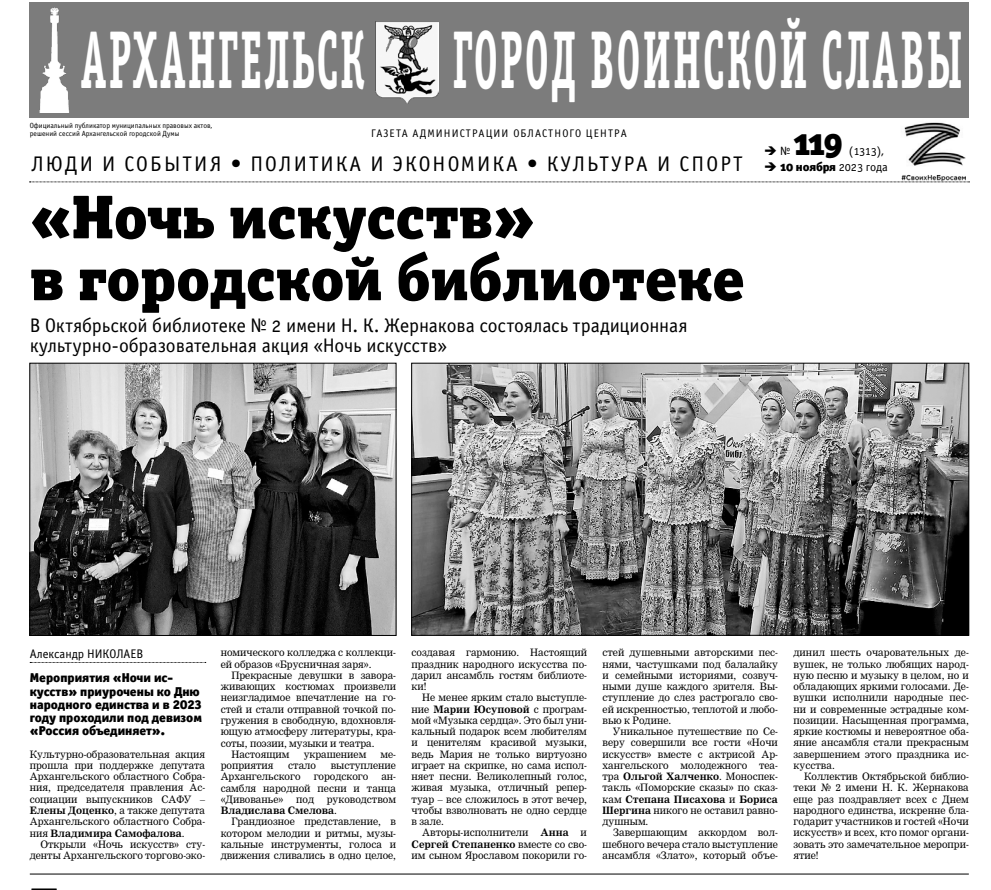
<style>
.page{position:relative;width:991px;height:890px;background:#fff}
.page>*{position:absolute;margin:0;border:0;box-sizing:border-box;transform-origin:0 0}
.t1{font:82.25px "Officina Serif Bold C";letter-spacing:.05em;color:#fff;scale:.5 1}
.t2{font:61.88px/61.9px "Officina Serif Black OSC";color:#000}
.t3{font:34.75px "Officina Sans Black OSC";color:#000}
.t4{font:21.12px "Officina Sans Book C";letter-spacing:.1em;color:#000}
.t5{font:19.75px/19.8px "Officina Sans Book OSC";letter-spacing:-.005em;color:#000}
.t6{font:12.88px/13.1px "Officina Sans Black C";color:#000}
.t7{font:12.5px "Officina Sans Book OSC";color:#000}
.t8{font:12px "Officina Sans Black OSC";letter-spacing:-.01em;color:#000}
.t9{font:12px "Officina Sans Book OSC";color:#000}
.t10{font:11px "Officina Sans Book C";letter-spacing:.1em;color:#000}
.t11{font:10px/11.2px "Nimrod Cyr";color:#000;text-align:justify}
.t12{font:700 10px/11.2px "Nimrod Cyr";color:#000}
.t13{font:7.5px/8.5px "Officina Sans Book C";color:#000}
.s1{font-family:"Officina Sans Book OSC"}
.s2{font-weight:700}
.s3{font-weight:400}
</style>
<div class="page">
<img style="left:901px;top:122px;width:65px;height:59px">
<div style="left:29px;top:3px;width:939px;height:115px;background:#7c7c7c"></div>
<img style="left:376px;top:22px;width:63px;height:82px">
<svg style="left:29px;top:182px;width:940px;height:1px"></svg>
<img style="left:39px;top:7px;width:30px;height:105px">
<svg style="left:30px;top:662px;width:176px;height:1px"></svg>
<img style="left:32px;top:365px;width:362px;height:268px">
<div style="left:30px;top:363px;width:366px;height:272px;border:1px solid #000"></div>
<img style="left:413px;top:365px;width:554px;height:268px">
<div style="left:411px;top:363px;width:558px;height:272px;border:1px solid #000"></div>
<hr style="left:30px;top:874px;width:939px;height:1px;background:#000">
<h1 class="t1" style="left:81px;top:14px;width:1764px">Архангельск город воинской славы</h1>
<p class="t13" style="left:30px;top:121px;width:184px">Официальный публикатор муниципальных правовых актов, решений сессий Архангельской городской Думы</p>
<p class="t10" style="left:371px;top:127px;width:257px">газета администрации областного центра</p>
<h3 class="t3" style="left:793px;top:121px;width:51px">119</h3>
<p class="t9" style="left:849px;top:144px;width:36px">(1313),</p>
<p class="t9" style="left:780px;top:144px;width:12px">№</p>
<h3 class="t4" style="left:31px;top:152px;width:713px">люди и события • Политика и экономика • культура и спорт</h3>
<p class="t8" style="left:780px;top:159px;width:109px">10 ноября <span class="s1">2023 года</span></p>
<h2 class="t2" style="left:30px;top:186px;width:716px">«Ночь искусств»<br>в городской библиотеке</h2>
<h3 class="t5" style="left:30px;top:316px;width:659px">ВОктябрьской библиотеке № 2 имени Н. К. Жернакова состоялась традиционная культурно-образовательная акция «Ночь искусств»</h3>
<p class="t7" style="left:30px;top:647px;width:115px">Александр Николаев</p>
<p class="t6" style="left:30px;top:671px;width:174px">Мероприятия «Ночи ис&shy;кусств» приурочены ко Дню народного единства и в 2023 году проходили под девизом «Россия объединяет».</p>
<p class="t11" style="left:30px;top:748px;width:177px">Культурно-образовательная акция прошла при поддержке депутата Архангельского областного Собра&shy;ния, председателя правления Ас&shy;социации выпускников САФУ – <span class="s2">Елены Доценко</span>, а также депутата Архангельского областного Собра&shy;ния <span class="s2">Владимира Самофалова</span>.</p>
<p class="t11" style="left:30px;top:838px;width:177px;text-align:right">Открыли «Ночь искусств» сту&shy;денты Архангельского торгово-эко-</p>
<p class="t11" style="left:221px;top:647px;width:177px">номического колледжа с коллекци&shy;ей образов «Брусничная заря».</p>
<p class="t11" style="left:231px;top:669px;width:166px">Прекрасные девушки в завора-</p>
<p class="t11" style="left:221px;top:681px;width:177px">живающих костюмах произвели</p>
<p class="t11" style="left:221px;top:692px;width:177px">неизгладимое впечатление на го-</p>
<p class="t11" style="left:221px;top:703px;width:177px">стей и стали отправной точкой по-</p>
<p class="t11" style="left:221px;top:714px;width:177px">гружения в свободную, вдохновля-</p>
<p class="t11" style="left:221px;top:726px;width:177px">ющую атмосферу литературы, кра-</p>
<p class="t11" style="left:221px;top:737px;width:155px">соты, поэзии, музыки и театра.</p>
<p class="t11" style="left:231px;top:748px;width:60px">Настоящим</p>
<p class="t11" style="left:304px;top:748px;width:64px">украшением</p>
<p class="t11" style="left:381px;top:748px;width:17px">ме-</p>
<p class="t11" style="left:221px;top:759px;width:54px">роприятия</p>
<p class="t11" style="left:288px;top:759px;width:29px">стало</p>
<p class="t11" style="left:331px;top:759px;width:67px">выступление</p>
<p class="t11" style="left:221px;top:771px;width:81px">Архангельского</p>
<p class="t11" style="left:314px;top:771px;width:56px">городского</p>
<p class="t11" style="left:221px;top:771px;width:177px;text-indent:161px">ан&shy;самбля народной песни и танца «Дивованье»</p>
<p class="t12" style="left:221px;top:793px;width:177px;text-indent:106px"><span class="s3">руководством<br></span>Владислава Смелова<span class="s3">.</span></p>
<p class="t11" style="left:221px;top:816px;width:177px;text-indent:11px">Грандиозное представление, в котором мелодии и ритмы, музы&shy;кальные инструменты, голоса и движения сливались в одно целое,</p>
<p class="t11" style="left:296px;top:793px;width:19px">под</p>
<p class="t11" style="left:412px;top:647px;width:177px">создавая гармонию. Настоящий праздник народного искусства по&shy;дарил ансамбль гостям библиоте&shy;ки!</p>
<p class="t11" style="left:412px;top:692px;width:177px;text-indent:11px">Не менее ярким стало выступле&shy;ние <span class="s2">Марии Юсуповой</span> с програм&shy;мой «Музыка сердца». Это был уни&shy;кальный подарок всем любителям и ценителям красивой музыки, ведь Мария не только виртуозно играет на скрипке, но сама испол&shy;няет песни. Великолепный голос, живая музыка, отличный репер&shy;туар – все сложилось в этот вечер, чтобы взволновать не одно сердце в зале.</p>
<p class="t11" style="left:412px;top:827px;width:177px;text-indent:11px">Авторы-исполнители <span class="s2">Анна</span> и <span class="s2">Сергей Степаненко</span> вместе со сво&shy;им сыном Ярославом покорили го-</p>
<p class="t11" style="left:603px;top:647px;width:177px">стей душевными авторскими пес&shy;нями, частушками под балалайку и семейными историями, созвуч&shy;ными душе каждого зрителя. Вы&shy;ступление до слез растрогало сво&shy;ей искренностью, теплотой и любо&shy;вью к Родине.</p>
<p class="t11" style="left:603px;top:726px;width:177px;text-indent:11px">Уникальное путешествие по Се&shy;веру совершили все гости «Ночи искусств» вместе с актрисой Ар&shy;хангельского молодежного теа&shy;тра <span class="s2">Ольгой Халченко</span>. Моноспек&shy;такль «Поморские сказы» по сказ&shy;кам <span class="s2">Степана Писахова</span> и <span class="s2">Бориса Шергина</span> никого не оставил равно&shy;душным.</p>
<p class="t11" style="left:603px;top:827px;width:177px;text-indent:11px">Завершающим аккордом вол&shy;шебного вечера стало выступление ансамбля «Злато», который объе-</p>
<p class="t11" style="left:793px;top:647px;width:177px">динил шесть очаровательных де&shy;вушек, не только любящих народ&shy;ную песню и музыку в целом, но и обладающих яркими голосами. Де&shy;вушки исполнили народные пес&shy;ни и современные эстрадные ком&shy;позиции. Насыщенная программа, яркие костюмы и невероятное оба&shy;яние ансамбля стали прекрасным завершением этого праздника ис&shy;кусства.</p>
<p class="t11" style="left:793px;top:771px;width:177px;text-indent:11px">Коллектив Октябрьской библио&shy;теки № 2 имени Н. К. Жернакова еще раз поздравляет всех с Днем народного единства, искренне бла&shy;годарит участников и гостей «Ночи искусств» и всех, кто помог органи&shy;зовать это замечательное меропри&shy;ятие!</p>
</div>
